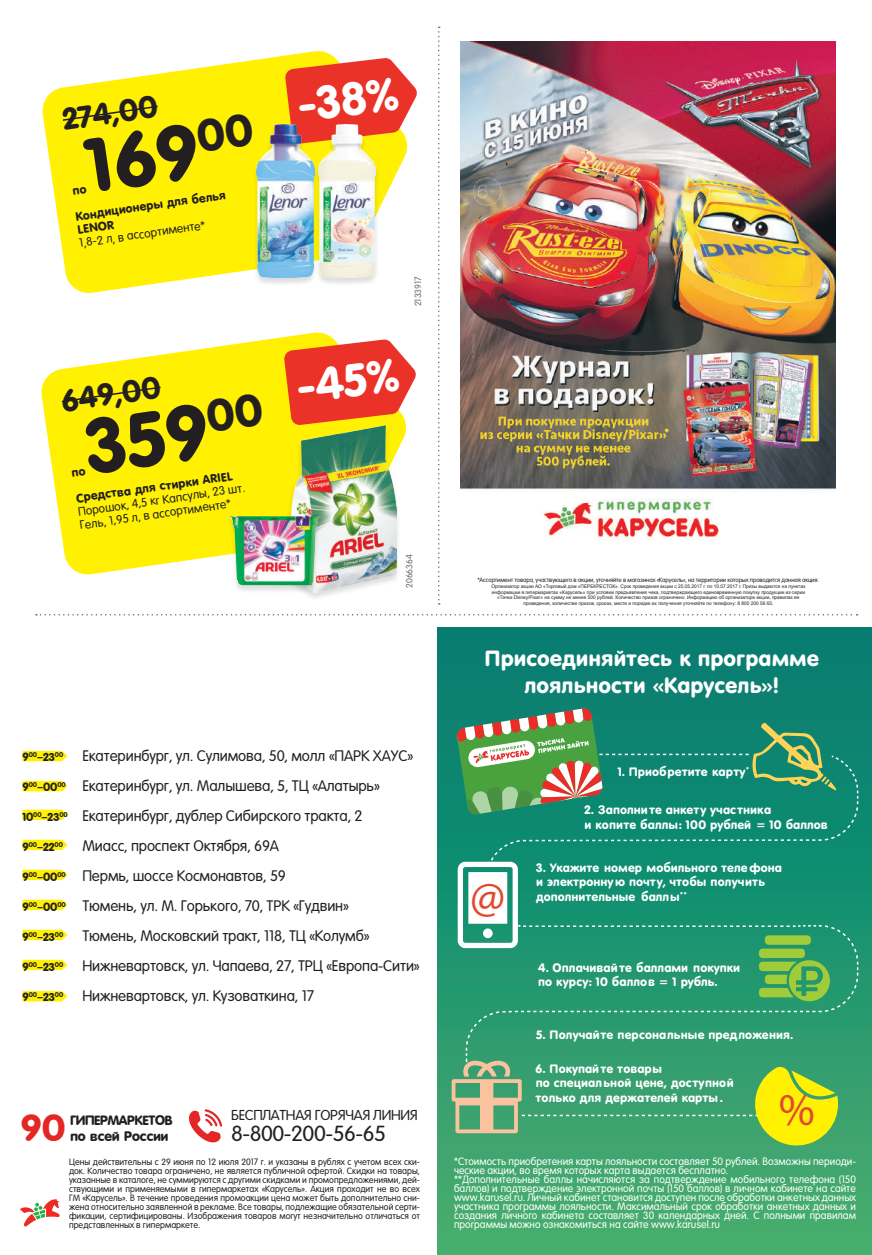
<style>
.page{position:relative;width:872px;height:1255px;background:#fff}
.page>*{position:absolute;margin:0;border:0;box-sizing:border-box;transform-origin:0 0}
.t1{font:75px "Sans Rounded";color:#231f20}
.t2{font:47.55px "Myriad Pro";color:#e04a31}
.t3{font:45.45px "Myriad Pro";color:#e04a31}
.t4{font:45px "Sans Rounded";color:#fff}
.t5{font:700 35.55px "Nokia Sans S60";color:#e42625}
.t6{font:30px "Sans Rounded";color:#231f20}
.t7{font:21.6px/26px "Sans Rounded";color:#fff;text-align:center}
.t8{font:21.45px "Nokia Sans S60";letter-spacing:-.02em;color:#231f20}
.t9{font:15px "Nokia Sans S60";letter-spacing:-.01em;color:#231f20}
.t10{font:14.1px "Nokia Sans S60";letter-spacing:-.02em;color:#231f20}
.t11{font:700 13.5px "Nokia Sans S60";color:#231f20}
.t12{font:700 13.2px "Nokia Sans S60";letter-spacing:-.02em;color:#231f20}
.t13{font:12px/14.4px "Sans Rounded";color:#fff}
.t14{font:300 12px/13.5px "Sans Rounded";color:#231f20}
.t15{font:12px/13.8px "Sans Rounded";color:#231f20}
.t16{font:700 11.25px "Nokia Sans S60";letter-spacing:-.01em;color:#231f20}
.t17{font:10.5px/9px "Nokia Sans S60";color:#fff}
.t18{font:9px/9px "Nokia Sans S60";color:#231f20;text-align:justify}
.t19{font:300 9px "Sans Rounded";color:#6c6d70}
.t20{font:300 6.15px "Sans Rounded";letter-spacing:-.02em;color:#231f20}
.t21{font:4.95px/5.7px "Arial";color:#231f20;text-align:center}
</style>
<div class="page">
<img style="left:461px;top:42px;width:374px;height:498px">
<div style="left:437px;top:627px;width:435px;height:627px;background:linear-gradient(to bottom,#007a71,#47ad6d)"></div>
<svg style="left:20px;top:1199px;width:40px;height:28px"></svg>
<svg style="left:41px;top:332px;width:365px;height:243px;fill:#fff101"></svg>
<svg style="left:284px;top:339px;width:132px;height:86px;background:#ef5e37"></svg>
<svg style="left:60px;top:385px;width:102px;height:18px;background:#eddf03"></svg>
<svg style="left:43px;top:51px;width:365px;height:242px;fill:#fff101"></svg>
<svg style="left:285px;top:58px;width:132px;height:86px;background:#ef5b3c"></svg>
<svg style="left:61px;top:105px;width:98px;height:17px;background:#ebde03"></svg>
<div style="left:286px;top:425px;width:115px;height:176px;background:#231f20;opacity:.15"></div>
<img style="left:291px;top:425px;width:105px;height:167px">
<div style="left:252px;top:124px;width:67px;height:162px;background:#231f20;opacity:.15"></div>
<img style="left:257px;top:125px;width:57px;height:153px">
<div style="left:314px;top:124px;width:66px;height:162px;background:#231f20;opacity:.15"></div>
<img style="left:318px;top:125px;width:58px;height:153px">
<div style="left:225px;top:516px;width:100px;height:77px;background:#231f20;opacity:.15"></div>
<img style="left:229px;top:516px;width:92px;height:69px">
<svg style="left:36px;top:614px;width:821px;height:1px"></svg>
<svg style="left:438px;top:27px;width:2px;height:577px"></svg>
<svg style="left:451px;top:708px;width:408px;height:442px;background:#369b6f"></svg>
<svg style="left:189px;top:1109px;width:33px;height:34px"></svg>
<svg style="left:22px;top:751px;width:45px;height:10px"></svg>
<svg style="left:22px;top:781px;width:45px;height:10px"></svg>
<svg style="left:22px;top:809px;width:45px;height:11px"></svg>
<svg style="left:22px;top:839px;width:45px;height:11px"></svg>
<svg style="left:22px;top:869px;width:45px;height:11px"></svg>
<svg style="left:22px;top:899px;width:45px;height:11px"></svg>
<svg style="left:22px;top:929px;width:45px;height:11px"></svg>
<svg style="left:22px;top:959px;width:45px;height:11px"></svg>
<svg style="left:22px;top:991px;width:45px;height:10px"></svg>
<svg style="left:72px;top:468px;width:14px;height:8px"></svg>
<svg style="left:73px;top:186px;width:14px;height:9px"></svg>
<h3 class="t6" style="left:60px;top:100px;width:97px;rotate:-8deg">274,00</h3>
<h1 class="t1" style="left:80px;top:117px;width:171px;rotate:-8deg">169<sup>00</sup></h1>
<h3 class="t15" style="left:74px;top:209px;width:153px;rotate:-8deg">Кондиционеры для белья<br>LENOR</h3>
<h3 class="t14" style="left:78px;top:236px;width:129px;rotate:-8deg">1,8-2 л, в ассортименте*</h3>
<h3 class="t6" style="left:59px;top:381px;width:101px;rotate:-8deg">649,00</h3>
<h1 class="t1" style="left:79px;top:398px;width:182px;rotate:-8deg">359<sup>00</sup></h1>
<h3 class="t15" style="left:75px;top:491px;width:159px;rotate:-8deg">Средства для стирки ARIEL</h3>
<h3 class="t14" style="left:77px;top:504px;width:170px;rotate:-8deg">Порошок, 4,5 кг Капсулы, 23 шт.<br>Гель, 1,95 л, в ассортименте*</h3>
<h3 class="t4" style="left:294px;top:76px;width:102px;rotate:-7deg">-38%</h3>
<p class="t19" style="left:412px;top:306px;width:31px;rotate:-90deg">2133917</p>
<h3 class="t4" style="left:293px;top:357px;width:104px;rotate:-7deg">-45%</h3>
<p class="t19" style="left:404px;top:588px;width:35px;rotate:-90deg">2066364</p>
<p class="t16" style="left:22px;top:748px;width:42px">9<sup>00</sup>–23<sup>00</sup></p>
<h3 class="t9" style="left:82px;top:743px;width:332px">Екатеринбург, ул. Сулимова, 50, молл «ПАРК ХАУС»</h3>
<p class="t16" style="left:22px;top:778px;width:45px">9<sup>00</sup>–00<sup>00</sup></p>
<h3 class="t9" style="left:82px;top:773px;width:299px">Екатеринбург, ул. Малышева, 5, ТЦ «Алатырь»</h3>
<p class="t16" style="left:22px;top:808px;width:47px">10<sup>00</sup>–23<sup>00</sup></p>
<h3 class="t9" style="left:82px;top:803px;width:281px">Екатеринбург, дублер Сибирского тракта, 2</h3>
<p class="t16" style="left:22px;top:838px;width:42px">9<sup>00</sup>–22<sup>00</sup></p>
<h3 class="t9" style="left:82px;top:833px;width:198px">Миасс, проспект Октября, 69А</h3>
<p class="t16" style="left:22px;top:868px;width:45px">9<sup>00</sup>–00<sup>00</sup></p>
<h3 class="t9" style="left:82px;top:863px;width:205px">Пермь, шоссе Космонавтов, 59</h3>
<p class="t16" style="left:22px;top:898px;width:45px">9<sup>00</sup>–00<sup>00</sup></p>
<h3 class="t9" style="left:82px;top:893px;width:268px">Тюмень, ул. М. Горького, 70, ТРК «Гудвин»</h3>
<p class="t16" style="left:22px;top:928px;width:42px">9<sup>00</sup>–23<sup>00</sup></p>
<h3 class="t9" style="left:82px;top:923px;width:289px">Тюмень, Московский тракт, 118, ТЦ «Колумб»</h3>
<p class="t16" style="left:22px;top:958px;width:42px">9<sup>00</sup>–23<sup>00</sup></p>
<h3 class="t9" style="left:82px;top:953px;width:339px">Нижневартовск, ул. Чапаева, 27, ТРЦ «Европа-Сити»</h3>
<p class="t16" style="left:22px;top:988px;width:42px">9<sup>00</sup>–23<sup>00</sup></p>
<h3 class="t9" style="left:82px;top:983px;width:233px">Нижневартовск, ул. Кузоваткина, 17</h3>
<h3 class="t10" style="left:231px;top:1104px;width:188px">БЕСПЛАТНАЯ ГОРЯЧАЯ ЛИНИЯ</h3>
<h3 class="t5" style="left:21px;top:1101px;width:46px">90</h3>
<h3 class="t8" style="left:231px;top:1117px;width:156px">8-800-200-56-65</h3>
<h3 class="t12" style="left:70px;top:1110px;width:104px">ГИПЕРМАРКЕТОВ</h3>
<h3 class="t11" style="left:70px;top:1125px;width:99px">по всей России</h3>
<p class="t20" style="left:477px;top:575px;width:343px">*Ассортимент товара, участвующего в акции, уточняйте в магазинах «Карусель», на территории которых проводится данная акция.</p>
<p class="t21" style="left:491px;top:583px;width:315px">Организатор акции АО «Торговый дом «ПЕРЕКРЕСТОК». Срок проведения акции с 25.05.2017 г. по 10.07.2017 г. Призы выдаются на пунктах информации в гипермаркетах «Карусель» при условии предъявления чека, подтверждающего единовременную покупку продукции из серии «Тачки Disney/Pixar» на сумму не менее 500 рублей. Количество призов ограничено. Информацию об организаторе акции, правилах ее проведения, количестве призов, сроках, месте и порядке их получения уточняйте по телефону: 8 800 200 56 65.</p>
<h3 class="t7" style="left:484px;top:645px;width:336px">Присоединяйтесь к программе лояльности «Карусель»!</h3>
<h2 class="t2" style="left:470px;top:866px;width:37px">@</h2>
<h3 class="t13" style="left:617px;top:764px;width:133px">1. Приобретите карту<sup>*</sup></h3>
<h3 class="t13" style="left:584px;top:802px;width:244px">2. Заполните анкету участника<br>и копите баллы: 100 рублей = 10 баллов</h3>
<h3 class="t13" style="left:536px;top:860px;width:247px">3. Укажите номер мобильного теле фона и электронную почту, чтобы получить дополнительные баллы<sup>**</sup></h3>
<h3 class="t13" style="left:538px;top:960px;width:203px">4. Оплачивайте баллами покупки по курсу: 10 баллов = 1 рубль.</h3>
<h3 class="t13" style="left:536px;top:1027px;width:258px">5. Получайте персональные предложения.</h3>
<h3 class="t13" style="left:535px;top:1061px;width:200px">6. Покупайте товары<br>по специальной цене, доступной только для держателей карты.</h3>
<h3 class="t3" style="left:779px;top:1081px;width:38px">%</h3>
<p class="t18" style="left:69px;top:1157px;width:352px">Цены действительны с 29 июня по 12 июля 2017 г. и указаны в рублях с учетом всех ски&shy;док. Количество товара ограничено, не является публичной офертой. Скидки на товары, указанные в каталоге, не суммируются с другими скидками и промопредложениями, дей&shy;ствующими и применяемыми в гипермаркетах «Карусель». Акция проходит не во всех ГМ «Карусель». В течение проведения промоакции цена может быть дополнительно сни&shy;жена относительно заявленной в рекламе. Все товары, подлежащие обязательной серти&shy;фикации, сертифицированы. Изображения товаров могут незначительно отличаться от представленных в гипермаркете.</p>
<p class="t17" style="left:454px;top:1156px;width:403px">*Стоимость приобретения карты лояльности составляет 50 рублей. Возможны периоди&shy;ческие акции, во время которых карта выдается бесплатно.<br>**Дополнительные баллы начисляются за подтверждение мобильного телефона (150 баллов) и подтверждение электронной почты (150 баллов) в личном кабинете на сайте www.karusel.ru. Личный кабинет становится доступен после обработки анкетных данных участника программы лояльности. Максимальный срок обработки анкетных данных и создания личного кабинета составляет 30 календарных дней. С полными правилам программы можно ознакомиться на сайте www.karusel.ru</p>
</div>
